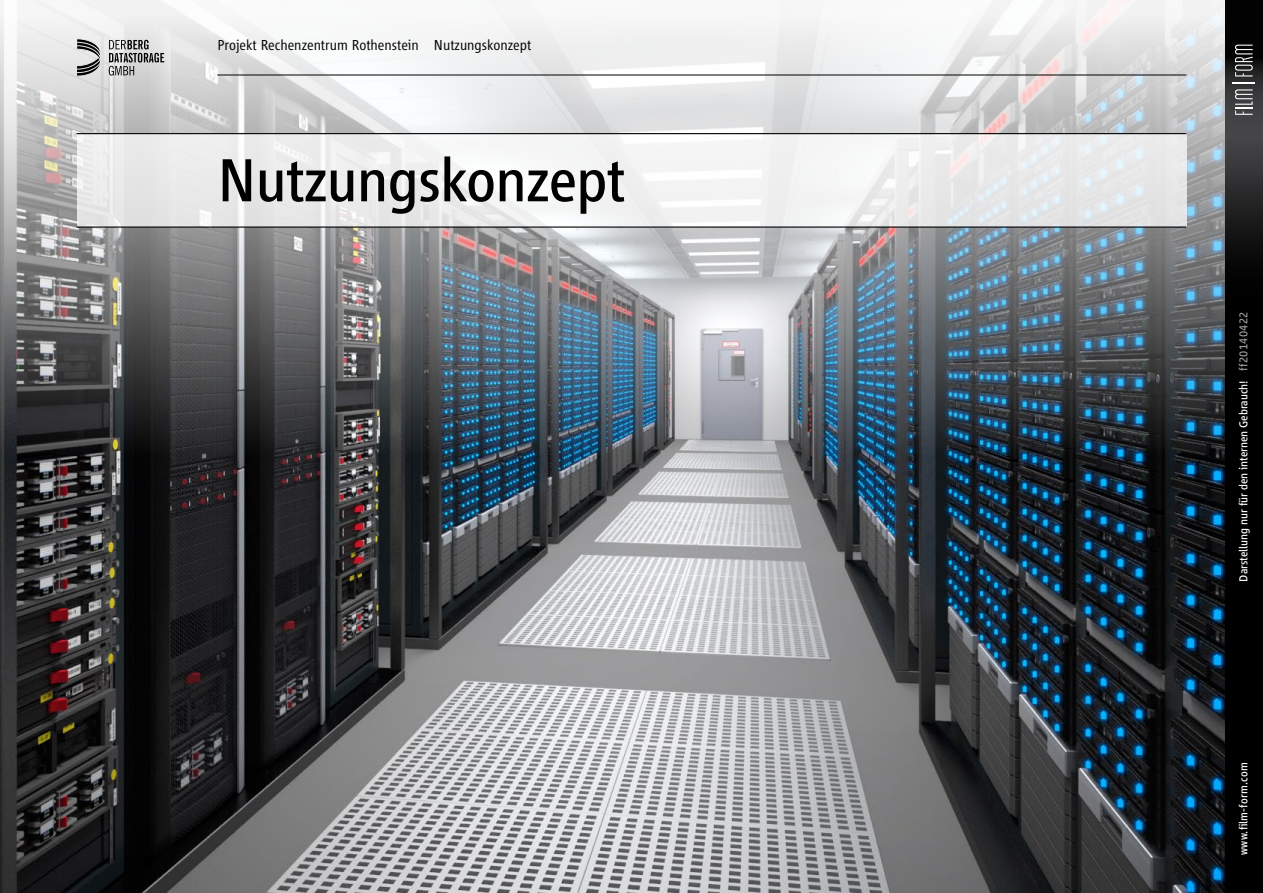
<style>
.page{position:relative;width:1263px;height:893px;background:#fff}
.page>*{position:absolute;margin:0;border:0;box-sizing:border-box;transform-origin:0 0}
.t1{font:63px "Vialog LT";letter-spacing:-.015em;color:#000}
.t2{font:300 15px "Vialog LT";color:#000}
.t3{font:12px "Vialog LT";letter-spacing:-.005em;color:#fff}
.s1{color:#9c9e9f}
</style>
<div class="page">
<svg style="left:1225px;top:0;width:38px;height:893px;background:#090909"></svg>
<svg style="left:1235px;top:89px;width:17px;height:26px"></svg>
<svg style="left:1233px;top:45px;width:22px;height:38px"></svg>
<img style="left:0;top:502px;width:1225px;height:391px">
<img style="left:0;top:0;width:1225px;height:502px">
<svg style="left:77px;top:134px;width:1109px;height:92px;fill:#edeeee"></svg>
<hr style="left:77px;top:226px;width:1109px;height:2px;background:#000">
<hr style="left:77px;top:133px;width:1109px;height:1px;background:#000">
<hr style="left:217px;top:75px;width:969px;height:1px;background:#000">
<svg style="left:76px;top:38px;width:26px;height:39px"></svg>
<svg style="left:109px;top:40px;width:55px;height:36px;background:#a3a3a4"></svg>
<p class="t2" style="left:217px;top:37px;width:315px">Projekt Rechenzentrum Rothenstein Nutzungskonzept</p>
<h1 class="t1" style="left:217px;top:146px;width:410px">Nutzungskonzept</h1>
<p class="t3" style="left:1237px;top:582px;width:272px;rotate:-90deg">Darstellung nur für den internen Gebrauch! <span class="s1">ff20140422</span></p>
<p class="t3" style="left:1237px;top:855px;width:94px;rotate:-90deg">www.film-form.com</p>
</div>
